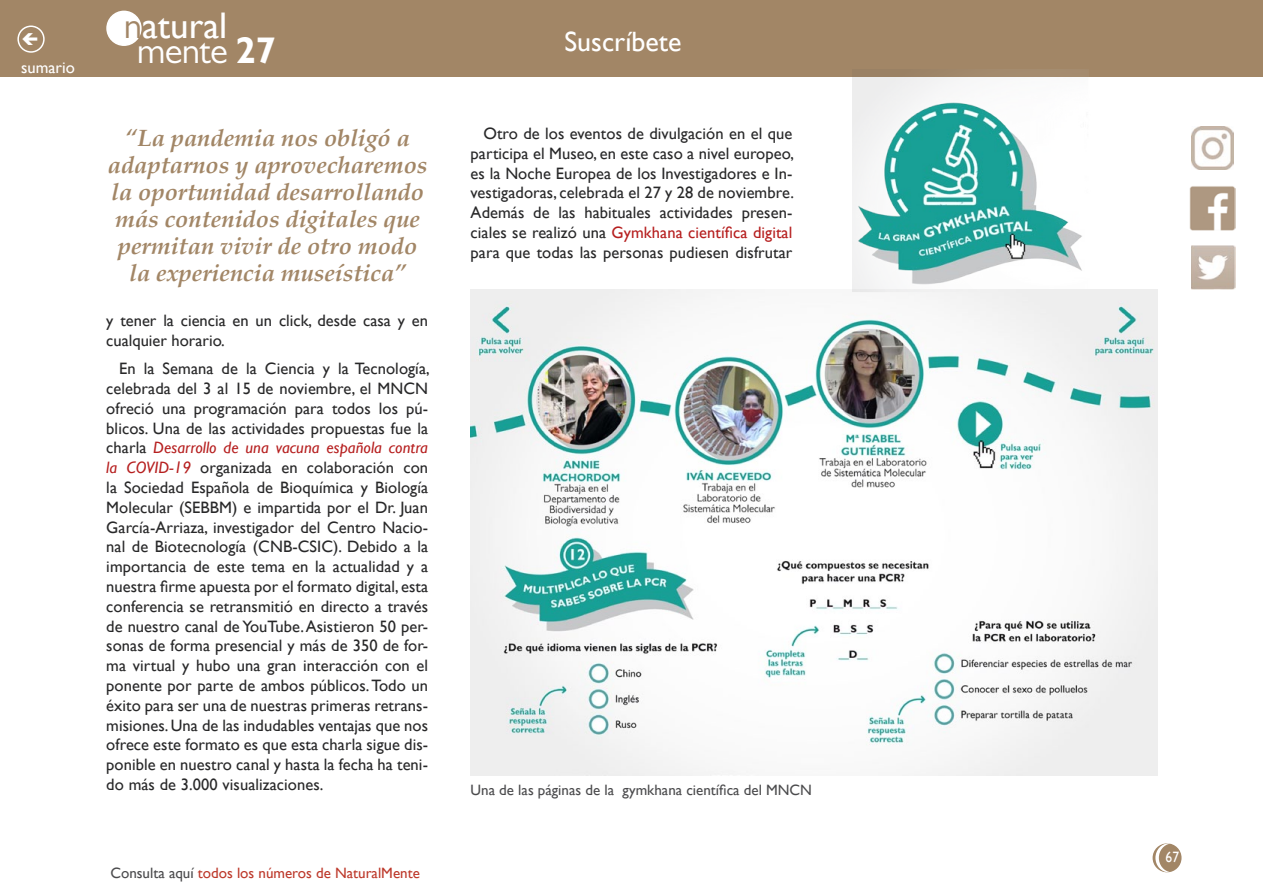
<style>
.page{position:relative;width:1263px;height:893px;background:#fff}
.page>*{position:absolute;margin:0;border:0;box-sizing:border-box;transform-origin:0 0}
.t1{font:37.05px "Gill Sans";color:#fff}
.t2{font:37.05px "Gill Sans MT Pro";letter-spacing:-.02em;color:#fff}
.t3{font:27.9px "Gill Sans";color:#fff}
.t4{font:italic 700 24px/27px "Palatino";letter-spacing:-.005em;color:#a28666;text-align:center}
.t5{font:16.5px/19.8px "Gill Sans";letter-spacing:.005em;color:#282829;text-align:justify}
.t6{font:16.5px "Gill Sans";color:#fff}
.t7{font:15px "Gill Sans";color:#4b4b4d}
.t8{font:15px "Gill Sans";color:#bd392b}
.t9{font:15px "Gill Sans";color:#fff;scale:.9 1}
.s1{font-family:"Gill Sans MT Pro";color:#a28666}
.s2{font-family:"Gill Sans";font-weight:700}
.s3{font-style:italic;color:#b61f1f}
.s4{color:#4b4b4d}
.s5{color:#b61f1f}
</style>
<div class="page">
<div style="left:1153px;top:844px;width:28px;height:28px;background:#a28666;border-radius:50%"></div>
<div style="left:1152px;top:843px;width:29px;height:29px;border:2px solid #a28666;border-radius:50%"></div>
<div style="left:0;top:0;width:1263px;height:77px;background:#a28666"></div>
<div style="left:107px;top:11px;width:34px;height:34px;background:#fff;border-radius:50%"></div>
<div style="left:106px;top:11px;width:36px;height:35px;border:2px solid #fff;border-radius:50%"></div>
<svg style="left:1155px;top:843px;width:15px;height:29px"></svg>
<div style="left:17px;top:26px;width:28px;height:27px;border:2px solid #fff;border-radius:50%"></div>
<img style="left:1190px;top:186px;width:45px;height:44px">
<img style="left:1191px;top:246px;width:44px;height:44px">
<img style="left:1191px;top:127px;width:42px;height:42px">
<img style="left:471px;top:289px;width:687px;height:486px">
<img style="left:853px;top:77px;width:258px;height:218px">
<p class="t6" style="left:21px;top:58px;width:55px">sumario</p>
<h1 class="t1" style="left:124px;top:4px;width:105px"><span class="s1">n</span>atural</h1>
<h1 class="t2" style="left:137px;top:29px;width:140px">mente <span class="s2">27</span></h1>
<h3 class="t4" style="left:108px;top:125px;width:321px">“La pandemia nos obligó a adaptarnos y aprovecharemos la oportunidad desarrollando más contenidos digitales que permitan vivir de otro modo la experiencia museística”</h3>
<p class="t5" style="left:106px;top:311px;width:323px">y tener la ciencia en un click, desde casa y en cualquier horario.</p>
<p class="t5" style="left:106px;top:359px;width:325px;text-indent:13px">En la Semana de la Ciencia y la Tecnología, celebrada del 3 al 15 de noviembre, el MNCN ofreció una programación para todos los pú&shy;blicos. Una de las actividades propuestas fue la charla <span class="s3">Desarrollo de una vacuna española contra la COVID-19</span> organizada en colaboración con la Sociedad Española de Bioquímica y Biología Molecular (SEBBM) e impartida por el Dr. Juan García-Arriaza, investigador del Centro Nacio&shy;nal de Biotecnología (CNB-CSIC). Debido a la importancia de este tema en la actualidad y a nuestra firme apuesta por el formato digital, esta conferencia se retransmitió en directo a través de nuestro canal de YouTube. Asistieron 50 per&shy;sonas de forma presencial y más de 350 de for&shy;ma virtual y hubo una gran interacción con el ponente por parte de ambos públicos. Todo un éxito para ser una de nuestras primeras retrans&shy;misiones. Una de las indudables ventajas que nos ofrece este formato es que esta charla sigue dis&shy;ponible en nuestro canal y hasta la fecha ha teni&shy;do más de 3.000 visualizaciones.</p>
<p class="t8" style="left:110px;top:864px;width:311px"><span class="s4">Consulta aquí</span> todos los números de NaturalMente</p>
<h2 class="t3" style="left:564px;top:25px;width:118px">Suscríbete</h2>
<p class="t5" style="left:471px;top:124px;width:325px;text-indent:13px">Otro de los eventos de divulgación en el que participa el Museo, en este caso a nivel europeo, es la Noche Europea de los Investigadores e In&shy;vestigadoras, celebrada el 27 y 28 de noviembre.<br>Además de las habituales actividades presen&shy;ciales se realizó una <span class="s5">Gymkhana científica digital </span>para que todas las personas pudiesen disfrutar</p>
<p class="t7" style="left:471px;top:781px;width:343px">Una de las páginas de la gymkhana científica del MNCN</p>
<p class="t9" style="left:1165px;top:849px;width:16px">67</p>
</div>
